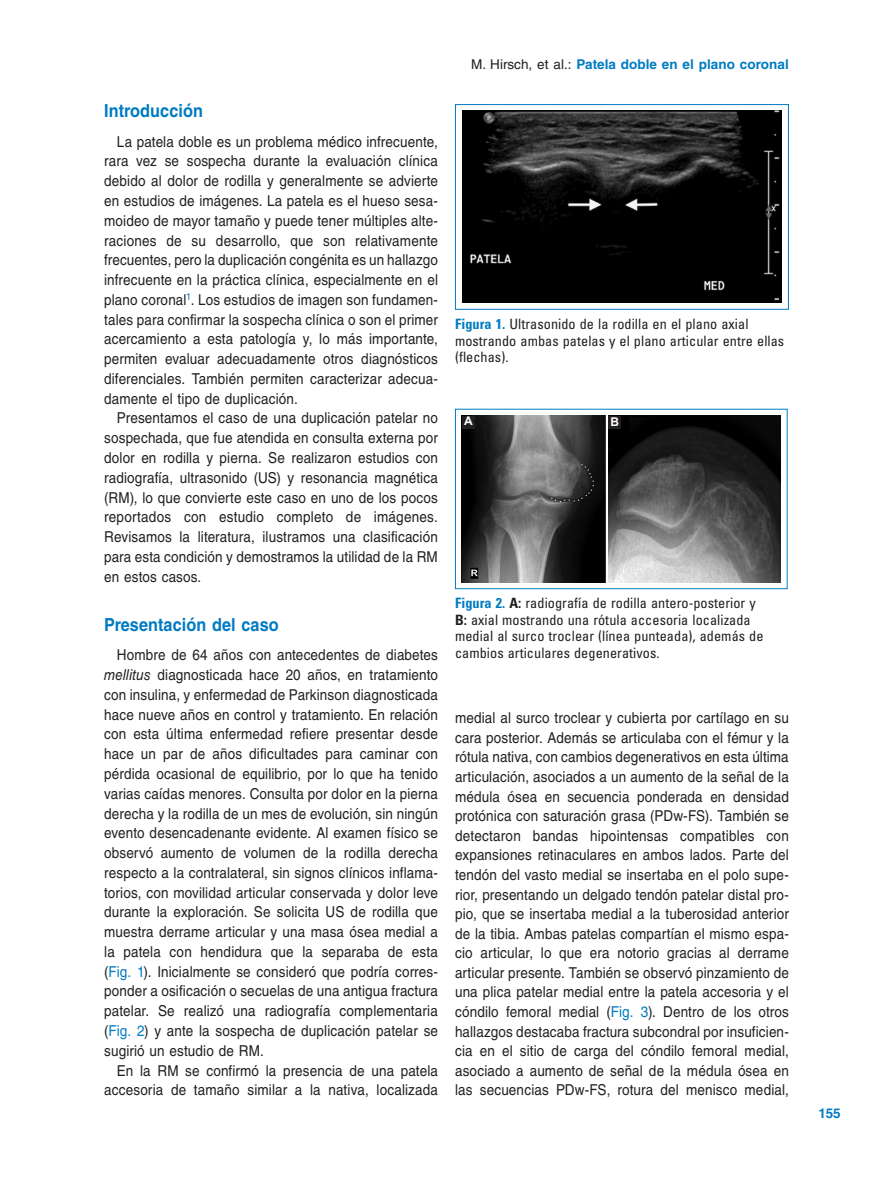
<style>
.page{position:relative;width:893px;height:1191px;background:#fff}
.page>*{position:absolute;margin:0;border:0;box-sizing:border-box;transform-origin:0 0}
.t1{font:700 18px "Helvetica LT Std";letter-spacing:.005em;color:#007bc2;scale:.9 1}
.TX{font:15px/19.8px "Helvetica LT Std";letter-spacing:.01em;color:#231f20;text-align:justify;scale:.9 1}
.FGC{font:condensed 14.25px/16.5px "Univers LT Std";letter-spacing:.005em;color:#231f20}
.FOLIO{font:700 13.5px "Helvetica LT Std";letter-spacing:.005em;color:#007bc2}
.LABEL{font:700 12px "Arial";color:#fff}
.s1{font-style:italic}
.s2{color:#007bc2}
.s3{font-weight:400;color:#231f20}
.s4{font-weight:700;color:#007bc2}
.s5{font-weight:700}
</style>
<div class="page">
<img style="left:462px;top:111px;width:319px;height:192px">
<div style="left:455px;top:104px;width:334px;height:206px;border:1px solid #007bc2"></div>
<img style="left:462px;top:415px;width:319px;height:167px">
<div style="left:455px;top:409px;width:332px;height:180px;border:1px solid #007bc2"></div>
<div style="left:609px;top:416px;width:12px;height:12px;background:#231f20"></div>
<div style="left:462px;top:416px;width:13px;height:12px;background:#231f20"></div>
<h1 class="t1" style="left:104px;top:100px;width:111px">Introducción</h1>
<p class="TX" style="left:104px;top:131px;width:372px;text-indent:13px">La patela doble es un problema médico infrecuente, rara vez se sospecha durante la evaluación clínica debido al dolor de rodilla y generalmente se advierte en estudios de imágenes. La patela es el hueso sesa&shy;moideo de mayor tamaño y puede tener múltiples alte&shy;raciones de su desarrollo, que son relativamente frecuentes, pero la duplicación congénita es un hallazgo infrecuente en la práctica clínica, especialmente en el plano coronal<sup>1</sup>. Los estudios de imagen son fundamen&shy;tales para confirmar la sospecha clínica o son el primer acercamiento a esta patología y, lo más importante, permiten evaluar adecuadamente otros diagnósticos diferenciales. También permiten caracterizar adecua&shy;damente el tipo de duplicación.</p>
<p class="TX" style="left:104px;top:408px;width:372px;text-indent:13px">Presentamos el caso de una duplicación patelar no sospechada, que fue atendida en consulta externa por dolor en rodilla y pierna. Se realizaron estudios con radiografía, ultrasonido (US) y resonancia magnética (RM), lo que convierte este caso en uno de los pocos reportados con estudio completo de imágenes.<br>Revisamos la literatura, ilustramos una clasificación para esta condición y demostramos la utilidad de la RM en estos casos.</p>
<h1 class="t1" style="left:104px;top:613px;width:195px">Presentación del caso</h1>
<p class="TX" style="left:104px;top:645px;width:372px;text-indent:13px">Hombre de 64 años con antecedentes de diabetes <span class="s1">mellitus</span> diagnosticada hace 20 años, en tratamiento con insulina, y enfermedad de Parkinson diagnosticada hace nueve años en control y tratamiento. En relación con esta última enfermedad refiere presentar desde hace un par de años dificultades para caminar con pérdida ocasional de equilibrio, por lo que ha tenido varias caídas menores. Consulta por dolor en la pierna derecha y la rodilla de un mes de evolución, sin ningún evento desencadenante evidente. Al examen físico se observó aumento de volumen de la rodilla derecha respecto a la contralateral, sin signos clínicos inflama&shy;torios, con movilidad articular conservada y dolor leve durante la exploración. Se solicita US de rodilla que muestra derrame articular y una masa ósea medial a la patela con hendidura que la separaba de esta (<span class="s2">Fig. 1</span>). Inicialmente se consideró que podría corres&shy;ponder a osificación o secuelas de una antigua fractura patelar. Se realizó una radiografía complementaria (<span class="s2">Fig. 2</span>) y ante la sospecha de duplicación patelar se sugirió un estudio de RM.</p>
<p class="TX" style="left:104px;top:1060px;width:372px;text-align:right">En la RM se confirmó la presencia de una patela accesoria de tamaño similar a la nativa, localizada</p>
<p class="FOLIO" style="left:471px;top:56px;width:319px"><span class="s3">M. Hirsch, et al.:</span> Patela doble en el plano coronal</p>
<p class="FGC" style="left:455px;top:315px;width:331px"><span class="s4">Figura 1.</span> Ultrasonido de la rodilla en el plano axial mostrando ambas patelas y el plano articular entre ellas (flechas).</p>
<p class="LABEL" style="left:464px;top:412px;width:10px">A</p>
<p class="LABEL" style="left:611px;top:414px;width:10px">B</p>
<p class="FGC" style="left:455px;top:595px;width:310px"><span class="s4">Figura 2.</span> <span class="s5">A:</span> radiografía de rodilla antero-posterior y <span class="s5">B:</span> axial mostrando una rótula accesoria localizada medial al surco troclear (línea punteada), además de cambios articulares degenerativos.</p>
<p class="TX" style="left:455px;top:708px;width:372px">medial al surco troclear y cubierta por cartílago en su cara posterior. Además se articulaba con el fémur y la rótula nativa, con cambios degenerativos en esta última articulación, asociados a un aumento de la señal de la médula ósea en secuencia ponderada en densidad protónica con saturación grasa (PDw-FS). También se detectaron bandas hipointensas compatibles con expansiones retinaculares en ambos lados. Parte del tendón del vasto medial se insertaba en el polo supe&shy;rior, presentando un delgado tendón patelar distal pro&shy;pio, que se insertaba medial a la tuberosidad anterior de la tibia. Ambas patelas compartían el mismo espa&shy;cio articular, lo que era notorio gracias al derrame articular presente. También se observó pinzamiento de una plica patelar medial entre la patela accesoria y el cóndilo femoral medial (<span class="s2">Fig. 3</span>). Dentro de los otros hallazgos destacaba fractura subcondral por insuficien&shy;cia en el sitio de carga del cóndilo femoral medial, asociado a aumento de señal de la médula ósea en las secuencias PDw-FS, rotura del menisco medial,</p>
<p class="FOLIO" style="left:819px;top:1104px;width:24px">155</p>
</div>
